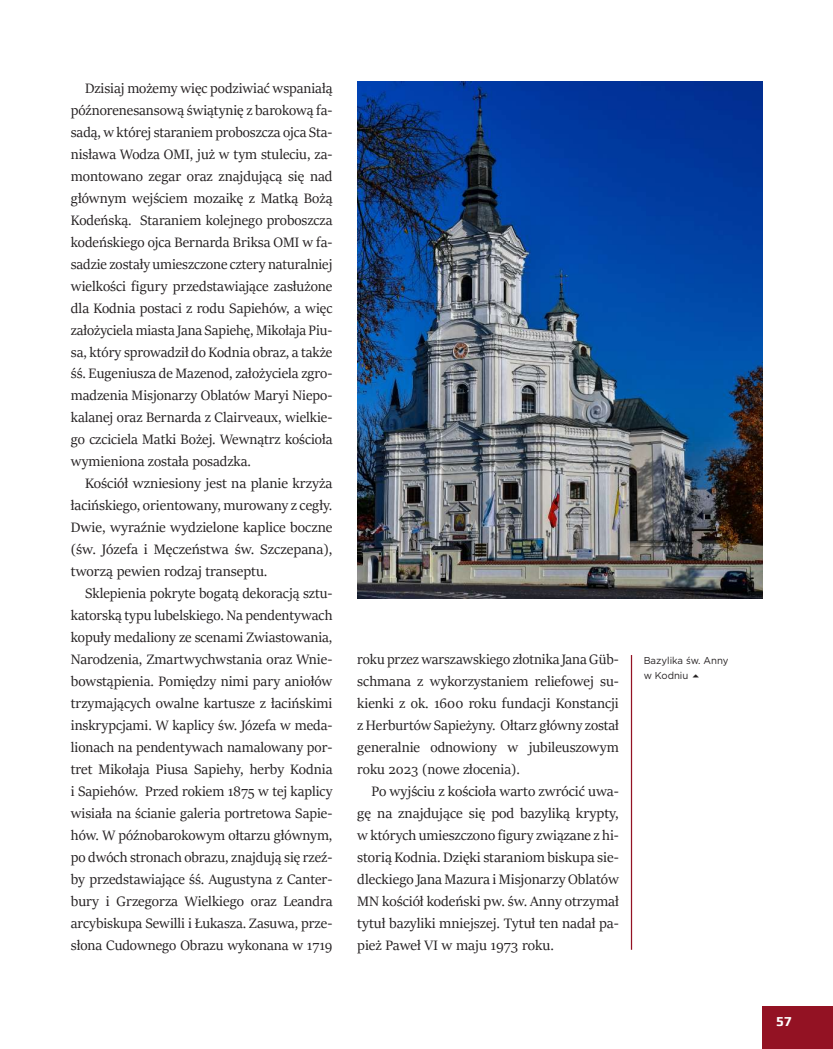
<style>
.page{position:relative;width:833px;height:1049px;background:#fff}
.page>*{position:absolute;margin:0;border:0;box-sizing:border-box;transform-origin:0 0}
.t1{font:15.38px/22px "Sitka Display";color:#231f20;text-align:justify}
.t2{font:700 13.75px "Play";color:#fff}
.t3{font:10px/15px "Gotham";color:#231f20;scale:.96 1}
</style>
<div class="page">
<div style="left:762px;top:1006px;width:71px;height:43px;background:#931223"></div>
<img style="left:357px;top:81px;width:405px;height:517px">
<hr style="left:631px;top:655px;width:1px;height:295px;background:#931223">
<p class="t1" style="left:71px;top:76px;width:263px;text-indent:14px">Dzisiaj możemy więc podziwiać wspaniałą późnorenesansową świątynię z barokową fa&shy;sadą, w której staraniem proboszcza ojca Sta&shy;nisława Wodza OMI, już w tym stuleciu, za&shy;montowano zegar oraz znajdującą się nad głównym wejściem mozaikę z Matką Bożą Kodeńską. Staraniem kolejnego proboszcza kodeńskiego ojca Bernarda Briksa OMI w fa&shy;sadzie zostały umieszczone cztery naturalniej wielkości figury przedstawiające zasłużone dla Kodnia postaci z rodu Sapiehów, a więc założyciela miasta Jana Sapiehę, Mikołaja Piu&shy;sa, który sprowadził do Kodnia obraz, a także śś. Eugeniusza de Mazenod, założyciela zgro&shy;madzenia Misjonarzy Oblatów Maryi Niepo&shy;kalanej oraz Bernarda z Clairveaux, wielkie&shy;go czciciela Matki Bożej. Wewnątrz kościoła wymieniona została posadzka.</p>
<p class="t1" style="left:71px;top:472px;width:263px;text-indent:14px">Kościół wzniesiony jest na planie krzyża łacińskiego, orientowany, murowany z cegły.<br>Dwie, wyraźnie wydzielone kaplice boczne (św. Józefa i Męczeństwa św. Szczepana), tworzą pewien rodzaj transeptu.</p>
<p class="t1" style="left:71px;top:582px;width:263px;text-indent:14px">Sklepienia pokryte bogatą dekoracją sztu&shy;katorską typu lubelskiego. Na pendentywach kopuły medaliony ze scenami Zwiastowania, Narodzenia, Zmartwychwstania oraz Wnie&shy;bowstąpienia. Pomiędzy nimi pary aniołów trzymających owalne kartusze z łacińskimi inskrypcjami. W kaplicy św. Józefa w meda&shy;lionach na pendentywach namalowany por&shy;tret Mikołaja Piusa Sapiehy, herby Kodnia i Sapiehów. Przed rokiem 1875 w tej kaplicy wisiała na ścianie galeria portretowa Sapie&shy;hów. W późnobarokowym ołtarzu głównym, po dwóch stronach obrazu, znajdują się rzeź&shy;by przedstawiające śś. Augustyna z Canter&shy;bury i Grzegorza Wielkiego oraz Leandra arcybiskupa Sewilli i Łukasza. Zasuwa, prze&shy;słona Cudownego Obrazu wykonana w 1719</p>
<p class="t1" style="left:357px;top:648px;width:263px">roku przez warszawskiego złotnika Jana Güb&shy;schmana z wykorzystaniem reliefowej su&shy;kienki z ok. 1600 roku fundacji Konstancji z Herburtów Sapieżyny. Ołtarz główny został generalnie odnowiony w jubileuszowym roku 2023 (nowe złocenia).</p>
<p class="t1" style="left:357px;top:779px;width:263px;text-indent:14px">Po wyjściu z kościoła warto zwrócić uwa&shy;gę na znajdujące się pod bazyliką krypty, w których umieszczono figury związane z hi&shy;storią Kodnia. Dzięki staraniom biskupa sie&shy;dleckiego Jana Mazura i Misjonarzy Oblatów MN kościół kodeński pw. św. Anny otrzymał tytuł bazyliki mniejszej. Tytuł ten nadał pa&shy;pież Paweł VI w maju 1973 roku.</p>
<p class="t3" style="left:643px;top:653px;width:90px">Bazylika św. Anny w Kodniu</p>
<p class="t2" style="left:776px;top:1013px;width:17px">57</p>
</div>
